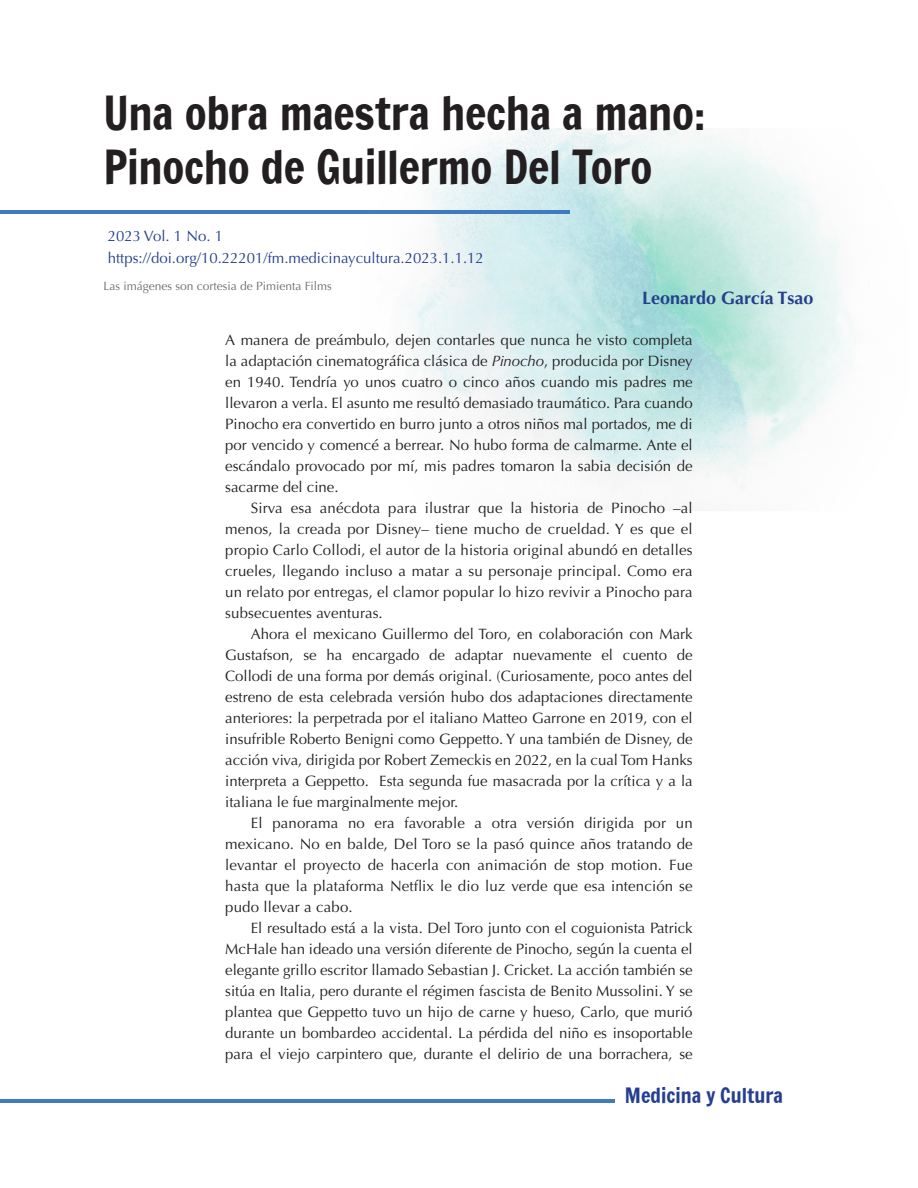
<style>
.page{position:relative;width:918px;height:1188px;background:#fff}
.page>*{position:absolute;margin:0;border:0;box-sizing:border-box;transform-origin:0 0}
.t1{font:45px/54px "Francois One";letter-spacing:-.005em;color:#231f20}
.t2{font:20.25px "Francois One";color:#253f8e}
.t3{font:700 18px "Optima";color:#253f8e}
.t4{font:15px/21px "Optima";color:#231f20;text-align:justify}
.t5{font:15px/22.2px "Optima";color:#253f8e}
.t6{font:12px "Optima";color:#6c6d70}
.s1{font-style:italic}
</style>
<div class="page">
<img style="left:362px;top:129px;width:495px;height:382px">
<hr style="left:0;top:1100px;width:693px;height:3px;background:#417abf">
<div style="left:615px;top:1079px;width:178px;height:26px;background:#fff"></div>
<hr style="left:0;top:211px;width:570px;height:3px;background:#417abf">
<h1 class="t1" style="left:103px;top:88px;width:603px">Una obra maestra hecha a mano:<br>Pinocho de Guillermo Del Toro</h1>
<p class="t5" style="left:108px;top:225px;width:378px">2023 Vol. 1 No. 1 https://doi.org/10.22201/fm.medicinaycultura.2023.1.1.12</p>
<p class="t6" style="left:103px;top:279px;width:230px">Las imágenes son cortesia de Pimienta Films</p>
<p class="t3" style="left:642px;top:287px;width:173px">Leonardo García Tsao</p>
<p class="t4" style="left:225px;top:330px;width:469px">A manera de preámbulo, dejen contarles que nunca he visto completa la adaptación cinematográfica clásica de <span class="s1">Pinocho</span>, producida por Disney en 1940. Tendría yo unos cuatro o cinco años cuando mis padres me llevaron a verla. El asunto me resultó demasiado traumático. Para cuando Pinocho era convertido en burro junto a otros niños mal portados, me di por vencido y comencé a berrear. No hubo forma de calmarme. Ante el escándalo provocado por mí, mis padres tomaron la sabia decisión de sacarme del cine.</p>
<p class="t4" style="left:225px;top:498px;width:469px;text-indent:26px">Sirva esa anécdota para ilustrar que la historia de Pinocho –al menos, la creada por Disney– tiene mucho de crueldad. Y es que el propio Carlo Collodi, el autor de la historia original abundó en detalles crueles, llegando incluso a matar a su personaje principal. Como era un relato por entregas, el clamor popular lo hizo revivir a Pinocho para subsecuentes aventuras.</p>
<p class="t4" style="left:225px;top:624px;width:469px;text-indent:26px">Ahora el mexicano Guillermo del Toro, en colaboración con Mark Gustafson, se ha encargado de adaptar nuevamente el cuento de Collodi de una forma por demás original. (Curiosamente, poco antes del estreno de esta celebrada versión hubo dos adaptaciones directamente anteriores: la perpetrada por el italiano Matteo Garrone en 2019, con el insufrible Roberto Benigni como Geppetto. Y una también de Disney, de acción viva, dirigida por Robert Zemeckis en 2022, en la cual Tom Hanks interpreta a Geppetto. Esta segunda fue masacrada por la crítica y a la italiana le fue marginalmente mejor.</p>
<p class="t4" style="left:225px;top:813px;width:469px;text-indent:26px">El panorama no era favorable a otra versión dirigida por un mexicano. No en balde, Del Toro se la pasó quince años tratando de levantar el proyecto de hacerla con animación de stop motion. Fue hasta que la plataforma Netflix le dio luz verde que esa intención se pudo llevar a cabo.</p>
<p class="t4" style="left:225px;top:918px;width:469px;text-indent:26px">El resultado está a la vista. Del Toro junto con el coguionista Patrick McHale han ideado una versión diferente de Pinocho, según la cuenta el elegante grillo escritor llamado Sebastian J. Cricket. La acción también se sitúa en Italia, pero durante el régimen fascista de Benito Mussolini. Y se plantea que Geppetto tuvo un hijo de carne y hueso, Carlo, que murió durante un bombardeo accidental. La pérdida del niño es insoportable para el viejo carpintero que, durante el delirio de una borrachera, se</p>
<h2 class="t2" style="left:625px;top:1084px;width:160px">Medicina y Cultura</h2>
</div>
